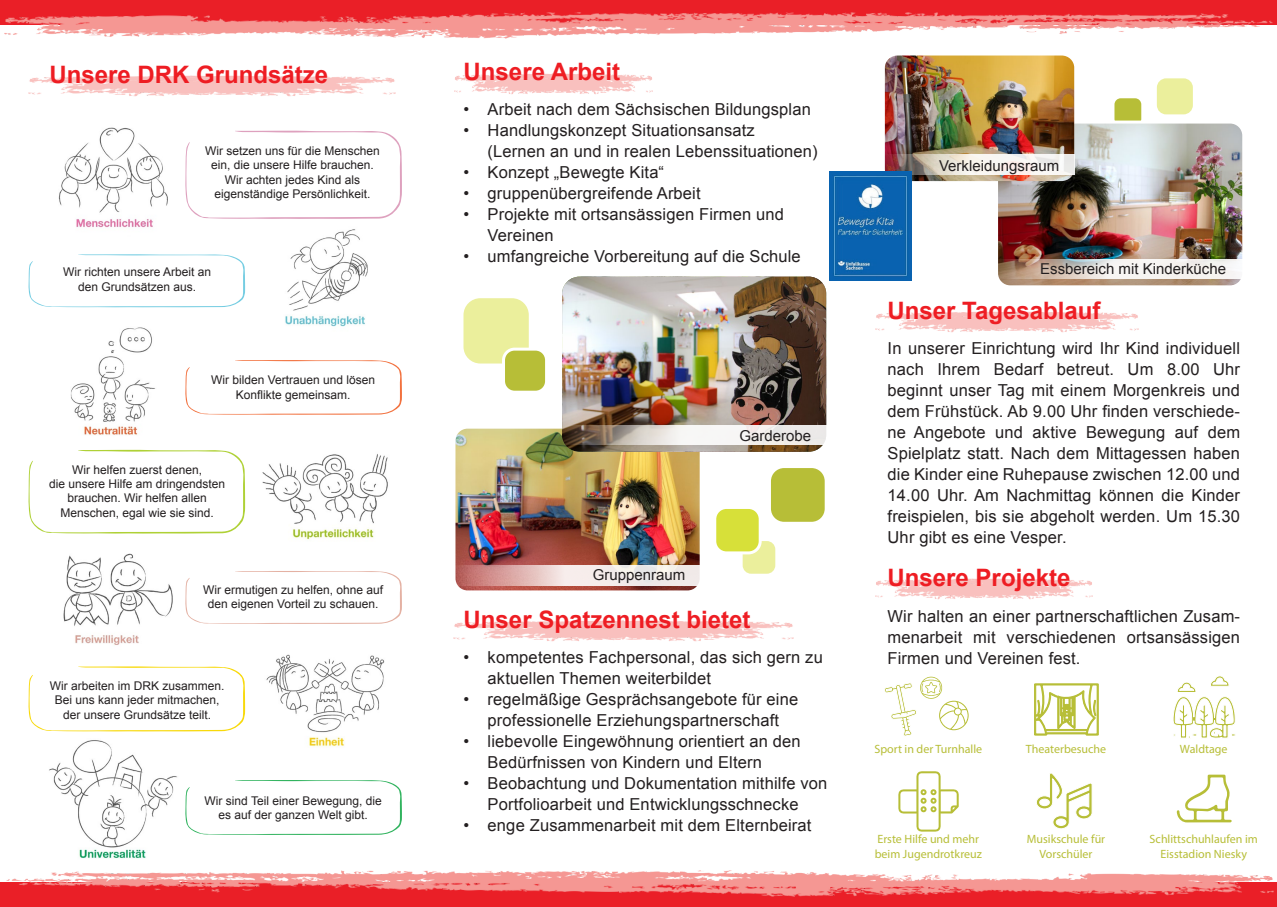
<style>
.page{position:relative;width:1277px;height:907px;background:#fff}
.page>*{position:absolute;margin:0;border:0;box-sizing:border-box;transform-origin:0 0}
.t1{font:700 24px "Arial";color:#ee1d23}
.t2{font:16.5px/21px "Arial";letter-spacing:.01em;color:#231f20}
.t3{font:15px "Arial";color:#231f20}
.t4{font:12px/14.4px "Arial";color:#231f20;text-align:center}
.t5{font:12px/14.4px "Myriad Pro";color:#b7be37;text-align:center}
</style>
<div class="page">
<img style="left:28px;top:76px;width:102px;height:20px">
<img style="left:130px;top:75px;width:265px;height:22px">
<img style="left:49px;top:740px;width:128px;height:119px">
<img style="left:266px;top:654px;width:119px;height:93px">
<img style="left:63px;top:553px;width:110px;height:92px">
<img style="left:285px;top:229px;width:83px;height:98px">
<img style="left:70px;top:327px;width:86px;height:108px">
<img style="left:262px;top:454px;width:126px;height:86px">
<img style="left:58px;top:127px;width:110px;height:101px">
<svg style="left:185px;top:131px;width:217px;height:88px"></svg>
<svg style="left:28px;top:450px;width:217px;height:83px"></svg>
<svg style="left:185px;top:360px;width:217px;height:55px"></svg>
<svg style="left:28px;top:254px;width:217px;height:53px"></svg>
<svg style="left:185px;top:571px;width:217px;height:53px"></svg>
<svg style="left:28px;top:666px;width:217px;height:65px"></svg>
<svg style="left:185px;top:780px;width:217px;height:55px"></svg>
<img style="left:454px;top:74px;width:55px;height:19px">
<img style="left:509px;top:73px;width:144px;height:22px">
<img style="left:454px;top:621px;width:94px;height:20px">
<img style="left:548px;top:620px;width:245px;height:22px">
<img style="left:876px;top:312px;width:72px;height:20px">
<img style="left:948px;top:311px;width:190px;height:22px">
<img style="left:875px;top:579px;width:61px;height:20px">
<img style="left:936px;top:578px;width:156px;height:22px">
<svg style="left:1034px;top:683px;width:64px;height:52px"></svg>
<svg style="left:898px;top:771px;width:60px;height:60px"></svg>
<svg style="left:1036px;top:773px;width:56px;height:56px"></svg>
<svg style="left:1173px;top:676px;width:62px;height:147px"></svg>
<svg style="left:884px;top:676px;width:84px;height:60px"></svg>
<div style="left:463px;top:298px;width:66px;height:65px;background:#ebef9c;border-radius:17px"></div>
<div style="left:742px;top:541px;width:33px;height:32px;background:#ebef9c;border-radius:8px"></div>
<div style="left:715px;top:507px;width:45px;height:46px;background:#d7e039;border-radius:12px"></div>
<div style="left:713px;top:506px;width:48px;height:48px;border:3px solid #fff;border-radius:12px"></div>
<div style="left:503px;top:349px;width:43px;height:43px;background:#b7be37;border-radius:11px"></div>
<div style="left:502px;top:347px;width:46px;height:47px;border:3px solid #fff;border-radius:11px"></div>
<div style="left:769px;top:466px;width:57px;height:57px;background:#b7be37;border-radius:15px"></div>
<div style="left:768px;top:465px;width:59px;height:60px;border:3px solid #fff;border-radius:15px"></div>
<div style="left:1156px;top:78px;width:36px;height:36px;background:#ebef9c;border-radius:9px"></div>
<div style="left:1113px;top:97px;width:29px;height:30px;background:#b7be37;border-radius:8px"></div>
<div style="left:1111px;top:95px;width:33px;height:33px;border:3px solid #fff;border-radius:8px"></div>
<img style="left:999px;top:125px;width:242px;height:159px">
<div style="left:995px;top:121px;width:250px;height:167px;border:3px solid #fff;border-radius:14px"></div>
<svg style="left:996px;top:259px;width:248px;height:19px"></svg>
<img style="left:885px;top:55px;width:189px;height:126px">
<svg style="left:885px;top:155px;width:189px;height:19px"></svg>
<img style="left:456px;top:429px;width:242px;height:160px">
<div style="left:452px;top:425px;width:250px;height:168px;border:3px solid #fff;border-radius:14px"></div>
<svg style="left:454px;top:565px;width:246px;height:20px;background:#e6ccc9"></svg>
<img style="left:562px;top:276px;width:264px;height:176px">
<svg style="left:562px;top:425px;width:264px;height:20px"></svg>
<img style="left:829px;top:172px;width:82px;height:109px">
<div style="left:0;top:882px;width:1277px;height:25px;background:#ea1f27"></div>
<div style="left:0;top:0;width:1276px;height:25px;background:#ea1f27"></div>
<img style="left:5px;top:13px;width:1267px;height:25px">
<img style="left:7px;top:870px;width:1266px;height:26px">
<h1 class="t1" style="left:49px;top:59px;width:280px">Unsere DRK Grundsätze</h1>
<p class="t4" style="left:205px;top:144px;width:176px">Wir setzen uns für die Menschen ein, die unsere Hilfe brauchen.<br>Wir achten jedes Kind als eigenständige Persönlichkeit.</p>
<p class="t4" style="left:63px;top:265px;width:150px">Wir richten unsere Arbeit an den Grundsätzen aus.</p>
<p class="t4" style="left:211px;top:373px;width:166px">Wir bilden Vertrauen und lösen<br>Konflikte gemeinsam.</p>
<p class="t4" style="left:49px;top:462px;width:178px">Wir helfen zuerst denen,<br>die unsere Hilfe am dringendsten brauchen. Wir helfen allen<br>Menschen, egal wie sie sind.</p>
<p class="t4" style="left:203px;top:582px;width:182px">Wir ermutigen zu helfen, ohne auf den eigenen Vorteil zu schauen.</p>
<p class="t4" style="left:50px;top:678px;width:176px">Wir arbeiten im DRK zusammen.<br>Bei uns kann jeder mitmachen, der unsere Grundsätze teilt.</p>
<p class="t4" style="left:205px;top:793px;width:179px">Wir sind Teil einer Bewegung, die es auf der ganzen Welt gibt.</p>
<h1 class="t1" style="left:463px;top:56px;width:158px">Unsere Arbeit</h1>
<p class="t2" style="left:463px;top:99px;width:349px">• Arbeit nach dem Sächsischen Bildungsplan</p>
<p class="t2" style="left:487px;top:120px;width:331px;text-indent:-24px">• Handlungskonzept Situationsansatz<br>(Lernen an und in realen Lebenssituationen)</p>
<p class="t2" style="left:463px;top:162px;width:202px">• Konzept „Bewegte Kita“</p>
<p class="t2" style="left:463px;top:183px;width:238px">• gruppenübergreifende Arbeit</p>
<p class="t2" style="left:487px;top:204px;width:298px;text-indent:-24px">• Projekte mit ortsansässigen Firmen und<br>Vereinen</p>
<p class="t2" style="left:463px;top:246px;width:339px">• umfangreiche Vorbereitung auf die Schule</p>
<p class="t3" style="left:593px;top:564px;width:94px">Gruppenraum</p>
<p class="t3" style="left:739px;top:426px;width:73px">Garderobe</p>
<h1 class="t1" style="left:463px;top:603px;width:288px">Unser Spatzennest bietet</h1>
<p class="t2" style="left:487px;top:647px;width:337px;text-indent:-24px">• kompetentes Fachpersonal, das sich gern zu aktuellen Themen weiterbildet</p>
<p class="t2" style="left:463px;top:689px;width:336px;text-align:center">• regelmäßige Gesprächsangebote für eine professionelle Erziehungspartnerschaft</p>
<p class="t2" style="left:487px;top:731px;width:314px;text-indent:-24px">• liebevolle Eingewöhnung orientiert an den<br>Bedürfnissen von Kindern und Eltern</p>
<p class="t2" style="left:463px;top:773px;width:365px;text-align:center">• Beobachtung und Dokumentation mithilfe von<br>Portfolioarbeit und Entwicklungsschnecke</p>
<p class="t2" style="left:463px;top:815px;width:349px">• enge Zusammenarbeit mit dem Elternbeirat</p>
<p class="t3" style="left:939px;top:155px;width:122px">Verkleidungsraum</p>
<p class="t3" style="left:1040px;top:258px;width:187px">Essbereich mit Kinderküche</p>
<h1 class="t1" style="left:887px;top:294px;width:214px">Unser Tagesablauf</h1>
<p class="t2" style="left:887px;top:338px;width:354px;text-align:justify">In unserer Einrichtung wird Ihr Kind individuell nach Ihrem Bedarf betreut. Um 8.00 Uhr beginnt unser Tag mit einem Morgenkreis und dem Frühstück. Ab 9.00 Uhr finden verschiede&shy;ne Angebote und aktive Bewegung auf dem Spielplatz statt. Nach dem Mittagessen haben die Kinder eine Ruhepause zwischen 12.00 und 14.00 Uhr. Am Nachmittag können die Kinder freispielen, bis sie abgeholt werden. Um 15.30<br>Uhr gibt es eine Vesper.</p>
<h1 class="t1" style="left:887px;top:562px;width:184px">Unsere Projekte</h1>
<p class="t2" style="left:887px;top:605px;width:354px;text-align:justify">Wir halten an einer partnerschaftlichen Zusam&shy;menarbeit mit verschiedenen ortsansässigen Firmen und Vereinen fest.</p>
<p class="t5" style="left:874px;top:741px;width:109px">Sport in der Turnhalle</p>
<p class="t5" style="left:1180px;top:741px;width:49px">Waldtage</p>
<p class="t5" style="left:1025px;top:741px;width:82px">Theaterbesuche</p>
<p class="t5" style="left:874px;top:831px;width:109px;text-align:left">Erste Hilfe und mehr beim Jugendrotkreuz</p>
<p class="t5" style="left:1027px;top:831px;width:80px">Musikschule für<br>Vorschüler</p>
<p class="t5" style="left:1149px;top:831px;width:110px">Schlittschuhlaufen im<br>Eisstadion Niesky</p>
</div>
